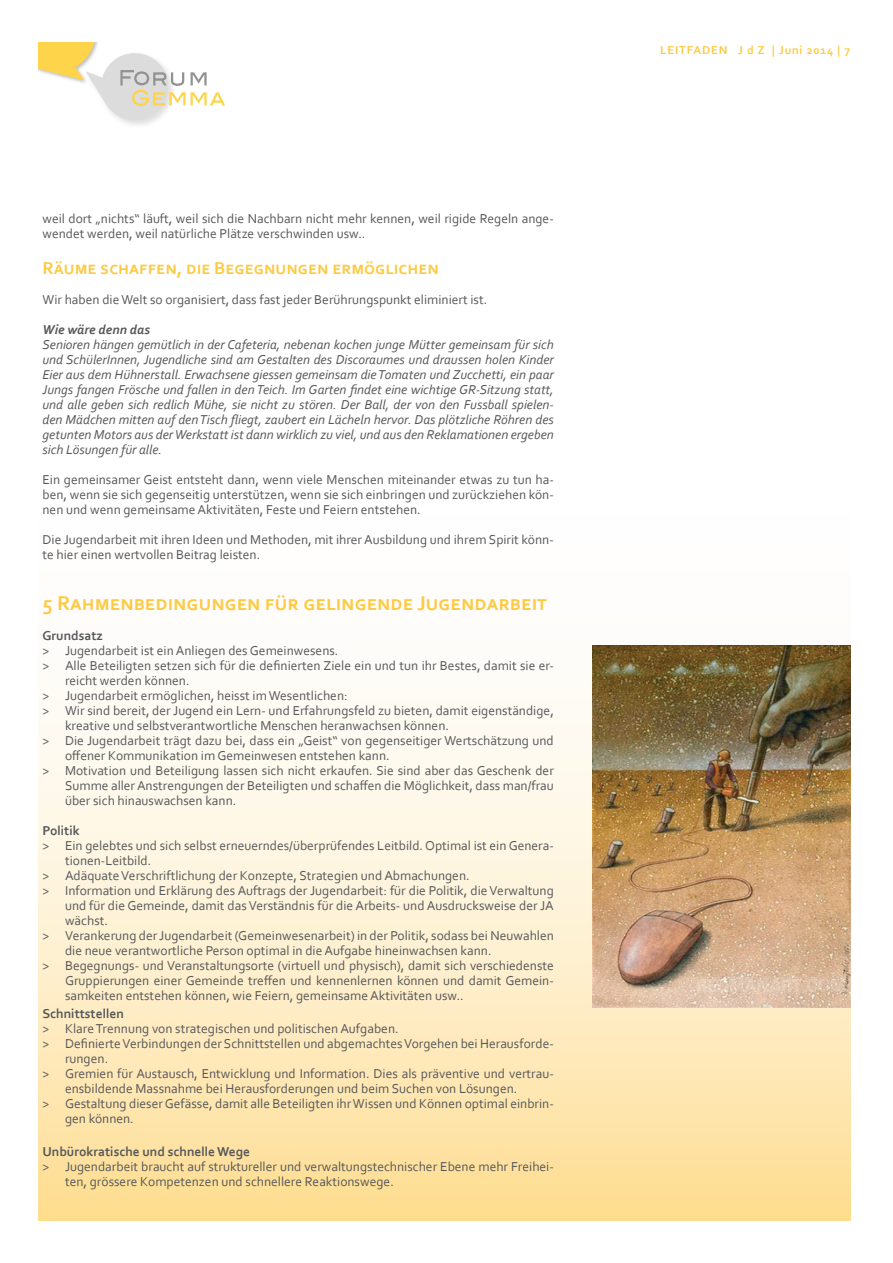
<style>
.page{position:relative;width:893px;height:1263px;background:#fff}
.page>*{position:absolute;margin:0;border:0;box-sizing:border-box;transform-origin:0 0}
.t1{font:700 21px "Corbel";color:#feca42}
.t2{font:700 18px "Corbel";color:#feca42}
.t3{font:13.5px/15px "Corbel";color:#57585a}
.t4{font:italic 13.5px/15px "Corbel";color:#57585a;text-align:justify}
.t5{font:700 13.5px "Corbel";color:#57585a}
.t6{font:italic 700 13.5px "Corbel";color:#57585a}
.t7{font:700 12px "Corbel";letter-spacing:.07em;color:#feca42}
</style>
<div class="page">
<svg style="left:38px;top:43px;width:187px;height:82px"></svg>
<svg style="left:38px;top:701px;width:812px;height:519px;background:#feecc5"></svg>
<img style="left:592px;top:645px;width:258px;height:362px">
<p class="t3" style="left:43px;top:210px;width:513px">weil dort „nichts“ läuft, weil sich die Nachbarn nicht mehr kennen, weil rigide Regeln ange&shy;wendet werden, weil natürliche Plätze verschwinden usw..</p>
<h2 class="t2" style="left:43px;top:257px;width:398px">Räume schaffen, die Begegnungen ermöglichen</h2>
<p class="t3" style="left:43px;top:291px;width:446px">Wir haben die Welt so organisiert, dass fast jeder Berührungspunkt eliminiert ist.</p>
<p class="t6" style="left:43px;top:321px;width:109px">Wie wäre denn das</p>
<p class="t4" style="left:43px;top:336px;width:513px">Senioren hängen gemütlich in der Cafeteria, nebenan kochen junge Mütter gemeinsam für sich und SchülerInnen, Jugendliche sind am Gestalten des Discoraumes und draussen holen Kinder Eier aus dem Hühnerstall. Erwachsene giessen gemeinsam die Tomaten und Zucchetti, ein paar Jungs fangen Frösche und fallen in den Teich. Im Garten findet eine wichtige GR-Sitzung statt, und alle geben sich redlich Mühe, sie nicht zu stören. Der Ball, der von den Fussball spielen&shy;den Mädchen mitten auf den Tisch fliegt, zaubert ein Lächeln hervor. Das plötzliche Röhren des getunten Motors aus der Werkstatt ist dann wirklich zu viel, und aus den Reklamationen ergeben sich Lösungen für alle.</p>
<p class="t3" style="left:43px;top:471px;width:513px;text-align:justify">Ein gemeinsamer Geist entsteht dann, wenn viele Menschen miteinander etwas zu tun ha&shy;ben, wenn sie sich gegenseitig unterstützen, wenn sie sich einbringen und zurückziehen kön&shy;nen und wenn gemeinsame Aktivitäten, Feste und Feiern entstehen.</p>
<p class="t3" style="left:43px;top:531px;width:513px">Die Jugendarbeit mit ihren Ideen und Methoden, mit ihrer Ausbildung und ihrem Spirit könn&shy;te hier einen wertvollen Beitrag leisten.</p>
<h1 class="t1" style="left:43px;top:590px;width:506px">5 Rahmenbedingungen für gelingende Jugendarbeit</h1>
<p class="t5" style="left:43px;top:627px;width:62px">Grundsatz</p>
<p class="t3" style="left:43px;top:642px;width:297px">&gt; Jugendarbeit ist ein Anliegen des Gemeinwesens.</p>
<p class="t3" style="left:43px;top:657px;width:513px">&gt; Alle Beteiligten setzen sich für die definierten Ziele ein und tun ihr Bestes, damit sie er-</p>
<p class="t3" style="left:65px;top:672px;width:126px">reicht werden können.</p>
<p class="t3" style="left:43px;top:687px;width:307px">&gt; Jugendarbeit ermöglichen, heisst im Wesentlichen:</p>
<p class="t3" style="left:43px;top:702px;width:513px">&gt; Wir sind bereit, der Jugend ein Lern- und Erfahrungsfeld zu bieten, damit eigenständige,</p>
<p class="t3" style="left:65px;top:717px;width:385px">kreative und selbstverantwortliche Menschen heranwachsen können.</p>
<p class="t3" style="left:43px;top:732px;width:513px">&gt; Die Jugendarbeit trägt dazu bei, dass ein „Geist“ von gegenseitiger Wertschätzung und</p>
<p class="t3" style="left:65px;top:747px;width:326px">offener Kommunikation im Gemeinwesen entstehen kann.</p>
<p class="t3" style="left:43px;top:762px;width:513px">&gt; Motivation und Beteiligung lassen sich nicht erkaufen. Sie sind aber das Geschenk der</p>
<p class="t3" style="left:65px;top:777px;width:490px">Summe aller Anstrengungen der Beteiligten und schaffen die Möglichkeit, dass man/frau</p>
<p class="t3" style="left:65px;top:792px;width:173px">über sich hinauswachsen kann.</p>
<p class="t5" style="left:43px;top:822px;width:39px">Politik</p>
<p class="t3" style="left:43px;top:837px;width:513px">&gt; Ein gelebtes und sich selbst erneuerndes/überprüfendes Leitbild. Optimal ist ein Genera-</p>
<p class="t3" style="left:65px;top:852px;width:88px">tionen-Leitbild.</p>
<p class="t3" style="left:43px;top:867px;width:429px">&gt; Adäquate Verschriftlichung der Konzepte, Strategien und Abmachungen.</p>
<p class="t3" style="left:43px;top:882px;width:513px">&gt; Information und Erklärung des Auftrags der Jugendarbeit: für die Politik, die Verwaltung</p>
<p class="t3" style="left:65px;top:897px;width:490px">und für die Gemeinde, damit das Verständnis für die Arbeits- und Ausdrucksweise der JA</p>
<p class="t3" style="left:65px;top:912px;width:45px">wächst.</p>
<p class="t3" style="left:43px;top:927px;width:513px">&gt; Verankerung der Jugendarbeit (Gemeinwesenarbeit) in der Politik, sodass bei Neuwahlen</p>
<p class="t3" style="left:65px;top:942px;width:428px">die neue verantwortliche Person optimal in die Aufgabe hineinwachsen kann.</p>
<p class="t3" style="left:43px;top:957px;width:513px">&gt; Begegnungs- und Veranstaltungsorte (virtuell und physisch), damit sich verschiedenste</p>
<p class="t3" style="left:65px;top:972px;width:490px">Gruppierungen einer Gemeinde treffen und kennenlernen können und damit Gemein-</p>
<p class="t3" style="left:65px;top:987px;width:400px">samkeiten entstehen können, wie Feiern, gemeinsame Aktivitäten usw..</p>
<p class="t5" style="left:43px;top:1005px;width:83px">Schnittstellen</p>
<p class="t3" style="left:43px;top:1020px;width:358px">&gt; Klare Trennung von strategischen und politischen Aufgaben.</p>
<p class="t3" style="left:43px;top:1035px;width:513px">&gt; Definierte Verbindungen der Schnittstellen und abgemachtes Vorgehen bei Herausforde-</p>
<p class="t3" style="left:65px;top:1050px;width:45px">rungen.</p>
<p class="t3" style="left:43px;top:1065px;width:513px">&gt; Gremien für Austausch, Entwicklung und Information. Dies als präventive und vertrau-</p>
<p class="t3" style="left:65px;top:1080px;width:454px">ensbildende Massnahme bei Herausforderungen und beim Suchen von Lösungen.</p>
<p class="t3" style="left:43px;top:1095px;width:513px">&gt; Gestaltung dieser Gefässe, damit alle Beteiligten ihr Wissen und Können optimal einbrin-</p>
<p class="t3" style="left:65px;top:1110px;width:70px">gen können.</p>
<p class="t5" style="left:43px;top:1143px;width:209px">Unbürokratische und schnelle Wege</p>
<p class="t3" style="left:65px;top:1158px;width:490px;text-indent:-23px">&gt; Jugendarbeit braucht auf struktureller und verwaltungstechnischer Ebene mehr Freihei&shy;ten, grössere Kompetenzen und schnellere Reaktionswege.</p>
<p class="t7" style="left:660px;top:43px;width:192px">LEITFADEN J d Z | Juni 2014 | 7</p>
</div>
